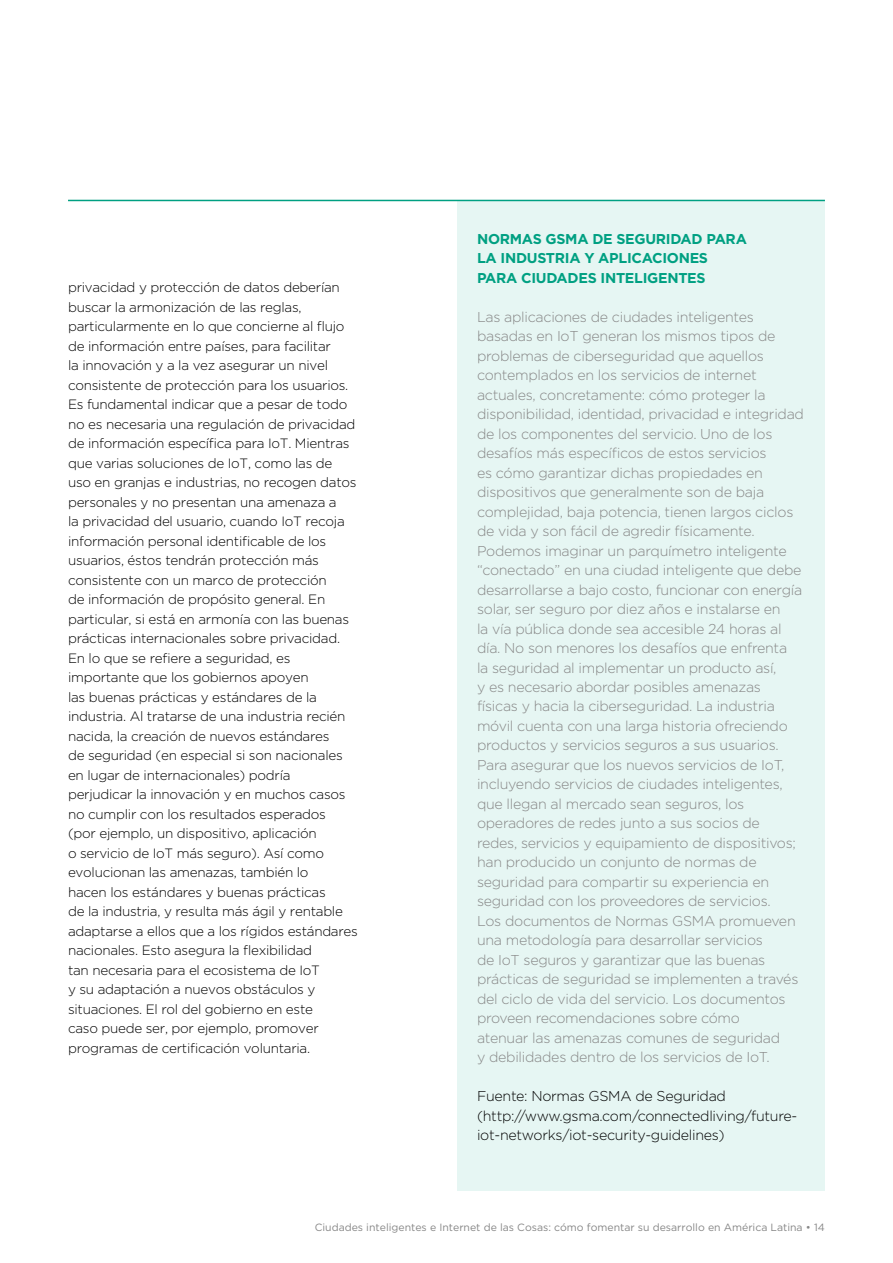
<style>
.page{position:relative;width:893px;height:1263px;background:#fff}
.page>*{position:absolute;margin:0;border:0;box-sizing:border-box;transform-origin:0 0}
.t1{font:300 14.25px/19.5px "Gotham";letter-spacing:-.02em;color:#878787}
.t2{font:300 14.25px/19.5px "Gotham";letter-spacing:-.02em;color:#000}
.t3{font:700 14.25px/19.5px "Gotham";letter-spacing:-.02em;color:#00a082}
.t4{font:300 13.5px/19.5px "Gotham";letter-spacing:-.02em;color:#000}
.t5{font:10.5px "Gotham";color:#878787}
</style>
<div class="page">
<div style="left:457px;top:201px;width:367px;height:990px;background:#e6f6f3"></div>
<hr style="left:68px;top:200px;width:757px;height:1px;background:#00a082">
<p class="t4" style="left:68px;top:277px;width:291px">privacidad y protección de datos deberían buscar la armonización de las reglas, particularmente en lo que concierne al flujo de información entre países, para facilitar<br>la innovación y a la vez asegurar un nivel consistente de protección para los usuarios.<br>Es fundamental indicar que a pesar de todo no es necesaria una regulación de privacidad de información específica para IoT. Mientras que varias soluciones de IoT, como las de uso en granjas e industrias, no recogen datos personales y no presentan una amenaza a<br>la privacidad del usuario, cuando IoT recoja información personal identificable de los usuarios, éstos tendrán protección más consistente con un marco de protección<br>de información de propósito general. En particular, si está en armonía con las buenas prácticas internacionales sobre privacidad.<br>En lo que se refiere a seguridad, es importante que los gobiernos apoyen<br>las buenas prácticas y estándares de la industria. Al tratarse de una industria recién nacida, la creación de nuevos estándares<br>de seguridad (en especial si son nacionales en lugar de internacionales) podría perjudicar la innovación y en muchos casos no cumplir con los resultados esperados<br>(por ejemplo, un dispositivo, aplicación<br>o servicio de IoT más seguro). Así como evolucionan las amenazas, también lo<br>hacen los estándares y buenas prácticas<br>de la industria, y resulta más ágil y rentable adaptarse a ellos que a los rígidos estándares nacionales. Esto asegura la flexibilidad<br>tan necesaria para el ecosistema de IoT<br>y su adaptación a nuevos obstáculos y situaciones. El rol del gobierno en este<br>caso puede ser, por ejemplo, promover programas de certificación voluntaria.</p>
<p class="t3" style="left:477px;top:229px;width:271px">NORMAS GSMA DE SEGURIDAD PARA<br>LA INDUSTRIA Y APLICACIONES<br>PARA CIUDADES INTELIGENTES</p>
<p class="t1" style="left:477px;top:306px;width:328px">Las aplicaciones de ciudades inteligentes basadas en IoT generan los mismos tipos de problemas de ciberseguridad que aquellos contemplados en los servicios de internet actuales, concretamente: cómo proteger la disponibilidad, identidad, privacidad e integridad de los componentes del servicio. Uno de los desafíos más específicos de estos servicios<br>es cómo garantizar dichas propiedades en dispositivos que generalmente son de baja complejidad, baja potencia, tienen largos ciclos de vida y son fácil de agredir físicamente.<br>Podemos imaginar un parquímetro inteligente “conectado” en una ciudad inteligente que debe desarrollarse a bajo costo, funcionar con energía solar, ser seguro por diez años e instalarse en<br>la vía pública donde sea accesible 24 horas al día. No son menores los desafíos que enfrenta<br>la seguridad al implementar un producto así,<br>y es necesario abordar posibles amenazas físicas y hacia la ciberseguridad. La industria móvil cuenta con una larga historia ofreciendo productos y servicios seguros a sus usuarios.<br>Para asegurar que los nuevos servicios de IoT, incluyendo servicios de ciudades inteligentes, que llegan al mercado sean seguros, los operadores de redes junto a sus socios de<br>redes, servicios y equipamiento de dispositivos; han producido un conjunto de normas de seguridad para compartir su experiencia en seguridad con los proveedores de servicios.<br>Los documentos de Normas GSMA promueven una metodología para desarrollar servicios<br>de IoT seguros y garantizar que las buenas prácticas de seguridad se implementen a través del ciclo de vida del servicio. Los documentos proveen recomendaciones sobre cómo<br>atenuar las amenazas comunes de seguridad<br>y debilidades dentro de los servicios de IoT.</p>
<p class="t2" style="left:477px;top:1086px;width:322px">Fuente: Normas GSMA de Seguridad (http://www.gsma.com/connectedliving/future&shy;iot-networks/iot-security-guidelines)</p>
<p class="t5" style="left:315px;top:1221px;width:512px">Ciudades inteligentes e Internet de las Cosas: cómo fomentar su desarrollo en América Latina • 14</p>
</div>
